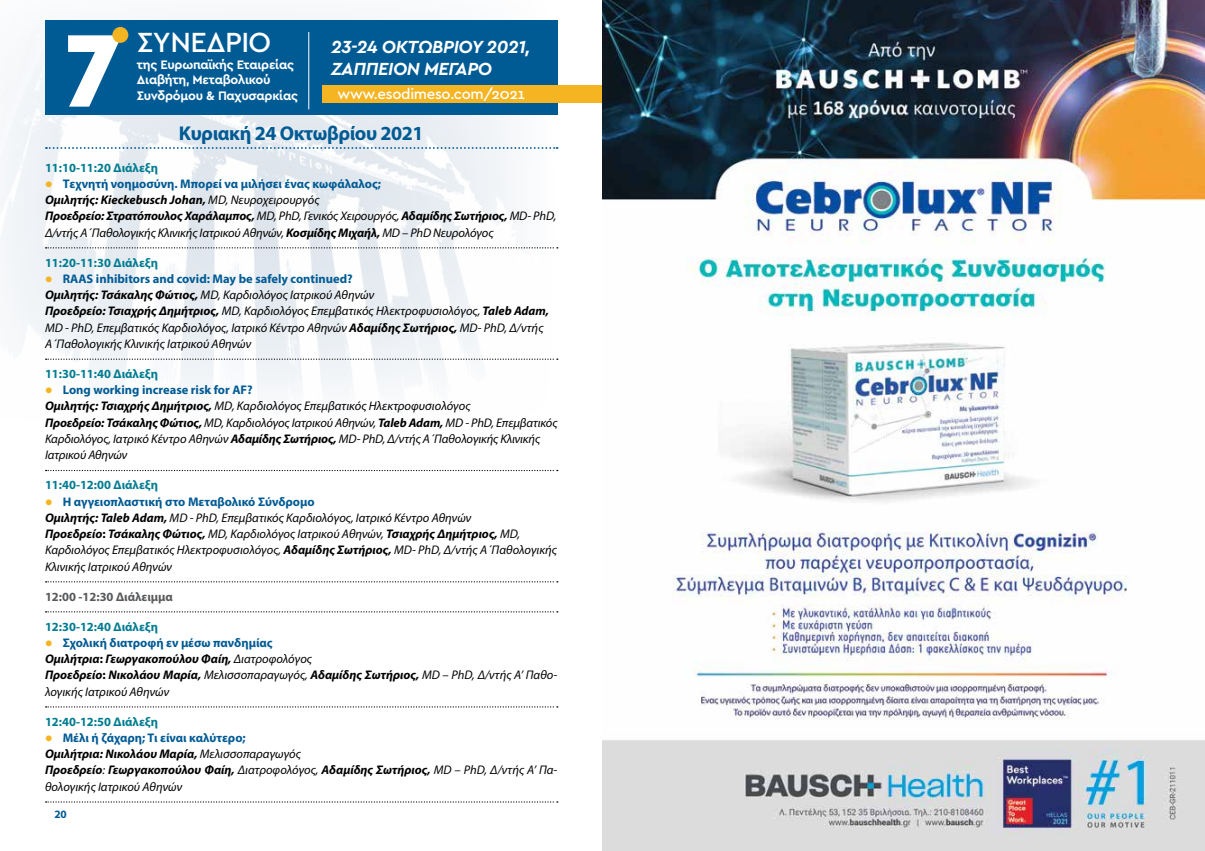
<style>
.page{position:relative;width:1205px;height:851px;background:#fff}
.page>*{position:absolute;margin:0;border:0;box-sizing:border-box;transform-origin:0 0}
.t1{font:900 107.75px "Cera GR";color:#fff}
.t2{font:500 29px "Cera GR";letter-spacing:-.02em;color:#fff}
.t3{font:700 20px "Myriad Pro";letter-spacing:-.02em;color:#005b94}
.t4{font:italic 700 18.38px "Cera GR";letter-spacing:-.02em;color:#fff}
.t5{font:500 15px "Cera GR";letter-spacing:-.02em;color:#fff}
.t6{font:700 12.88px/15.5px "Cera GR";letter-spacing:-.02em;color:#fff}
.t7{font:italic 12.5px/16.2px "Myriad Pro";color:#000}
.t8{font:700 12.5px "Myriad Pro";color:#007c91}
.t9{font:700 12.5px "Myriad Pro";color:#58595b}
.t10{font:700 11.25px "Myriad Pro";color:#005b94}
.s1{font-weight:700;font-style:normal;color:#005b94}
.s2{font-weight:700}
.s3{font-weight:700;font-style:normal}
</style>
<div class="page">
<img style="left:0;top:15px;width:557px;height:375px">
<div style="left:45px;top:20px;width:512px;height:94px;background:#005b94"></div>
<hr style="left:308px;top:32px;width:1px;height:77px;background:#fff">
<div style="left:112px;top:27px;width:16px;height:16px;background:#f5b422;border-radius:50%"></div>
<div style="left:322px;top:86px;width:280px;height:17px;background:#f5b422"></div>
<svg style="left:46px;top:247px;width:512px;height:1px"></svg>
<svg style="left:46px;top:358px;width:512px;height:2px"></svg>
<svg style="left:46px;top:470px;width:512px;height:1px"></svg>
<svg style="left:46px;top:581px;width:512px;height:1px"></svg>
<svg style="left:46px;top:611px;width:512px;height:1px"></svg>
<svg style="left:46px;top:706px;width:512px;height:1px"></svg>
<svg style="left:46px;top:801px;width:512px;height:1px"></svg>
<svg style="left:46px;top:147px;width:511px;height:2px"></svg>
<img style="left:602px;top:0;width:603px;height:850px">
<svg style="left:46px;top:181px;width:6px;height:6px"></svg>
<svg style="left:46px;top:276px;width:6px;height:6px"></svg>
<svg style="left:46px;top:387px;width:6px;height:3px"></svg>
<h1 class="t1" style="left:64px;top:-5px;width:60px">7</h1>
<h2 class="t2" style="left:137px;top:26px;width:136px">ΣΥΝΕΔΡΙΟ</h2>
<p class="t6" style="left:137px;top:57px;width:162px">της Ευρωπαϊκής Εταιρείας<br>Διαβήτη, Μεταβολικού<br>Συνδρόμου &amp; Παχυσαρκίας</p>
<h3 class="t4" style="left:331px;top:37px;width:201px">23-24 ΟΚΤΩΒΡΊΟΥ 2021,</h3>
<h3 class="t4" style="left:331px;top:59px;width:162px">ΖΑΠΠΕΙΟΝ ΜΕΓΑΡΟ</h3>
<p class="t5" style="left:337px;top:85px;width:189px">www.esodimeso.com/2021</p>
<h3 class="t3" style="left:179px;top:120px;width:246px">Κυριακή 24 Οκτωβρίου 2021</h3>
<p class="t8" style="left:45px;top:159px;width:115px">11:10-11:20 Διάλεξη</p>
<p class="t7" style="left:45px;top:175px;width:513px;text-indent:18px"><span class="s1">Τεχνητή νοημοσύνη. Μπορεί να μιλήσει ένας κωφάλαλος;<br></span><span class="s2">Ομιλητής: Kieckebusch Johan,</span> MD, Νευροχειρουργός<br><span class="s2">Προεδρείο: Στρατόπουλος Χαράλαμπος,</span> MD, PhD, Γενικός Χειρουργός, <span class="s2">Αδαμίδης Σωτήριος,</span> ΜD- PhD, Δ/ντής Α΄Παθολογικής Κλινικής Ιατρικού Αθηνών, <span class="s2">Κοσμίδης Μιχαήλ,</span> MD – PhD Νευρολόγος</p>
<p class="t8" style="left:45px;top:254px;width:115px">11:20-11:30 Διάλεξη</p>
<p class="t7" style="left:45px;top:270px;width:506px;text-indent:18px"><span class="s1">RAAS inhibitors and covid: May be safely continued?<br></span><span class="s2">Ομιλητής: Τσάκαλης Φώτιος,</span> MD, Καρδιολόγος Ιατρικού Αθηνών<br><span class="s2">Προεδρείο: Τσιαχρής Δημήτριος,</span> MD, Καρδιολόγος Επεμβατικός Ηλεκτροφυσιολόγος, <span class="s2">Taleb Adam, </span>MD - PhD, Επεμβατικός Καρδιολόγος, Ιατρικό Κέντρο Αθηνών <span class="s2">Αδαμίδης Σωτήριος,</span> ΜD- PhD, Δ/ντής Α΄Παθολογικής Κλινικής Ιατρικού Αθηνών</p>
<p class="t8" style="left:45px;top:365px;width:115px">11:30-11:40 Διάλεξη</p>
<p class="t7" style="left:45px;top:381px;width:514px;text-indent:18px"><span class="s1">Long working increase risk for AF?<br></span><span class="s2">Ομιλητής: Τσιαχρής Δημήτριος,</span> MD, Καρδιολόγος Επεμβατικός Ηλεκτροφυσιολόγος<br><span class="s2">Προεδρείο: Τσάκαλης Φώτιος,</span> MD, Καρδιολόγος Ιατρικού Αθηνών, <span class="s2">Taleb Adam,</span> MD - PhD, Επεμβατικός Καρδιολόγος, Ιατρικό Κέντρο Αθηνών <span class="s2">Αδαμίδης Σωτήριος,</span> ΜD- PhD, Δ/ντής Α΄Παθολογικής Κλινικής Ιατρικού Αθηνών</p>
<p class="t8" style="left:45px;top:477px;width:115px">11:40-12:00 Διάλεξη</p>
<p class="t7" style="left:45px;top:493px;width:513px;text-indent:18px"><span class="s1">Η αγγειοπλαστική στο Μεταβολικό Σύνδρομο<br></span><span class="s2">Ομιλητής: Taleb Adam,</span> MD - PhD, Επεμβατικός Καρδιολόγος, Ιατρικό Κέντρο Αθηνών<br><span class="s2">Προεδρείο</span><span class="s3">:</span> <span class="s2">Τσάκαλης Φώτιος,</span> MD, Καρδιολόγος Ιατρικού Αθηνών, <span class="s2">Τσιαχρής Δημήτριος,</span> MD, Καρδιολόγος Επεμβατικός Ηλεκτροφυσιολόγος, <span class="s2">Αδαμίδης Σωτήριος,</span> ΜD- PhD, Δ/ντής Α΄Παθολογικής Κλινικής Ιατρικού Αθηνών</p>
<p class="t9" style="left:45px;top:588px;width:129px">12:00 -12:30 Διάλειμμα</p>
<p class="t8" style="left:45px;top:618px;width:115px">12:30-12:40 Διάλεξη</p>
<p class="t7" style="left:45px;top:634px;width:514px;text-indent:18px"><span class="s1">Σχολική διατροφή εν μέσω πανδημίας<br></span><span class="s2">Ομιλήτρια</span><span class="s3">:</span> <span class="s2">Γεωργακοπούλου Φαίη,</span> Διατροφολόγος<br><span class="s2">Προεδρείο</span><span class="s3">:</span> <span class="s2">Νικολάου Μαρία,</span> Μελισσοπαραγωγός, <span class="s2">Αδαμίδης Σωτήριος,</span> MD – PhD, Δ/ντής Α’ Παθο&shy;λογικής Ιατρικού Αθηνών</p>
<p class="t8" style="left:45px;top:713px;width:115px">12:40-12:50 Διάλεξη</p>
<p class="t7" style="left:45px;top:729px;width:514px;text-indent:18px"><span class="s1">Μέλι ή ζάχαρη; Τι είναι καλύτερο;<br></span><span class="s2">Ομιλήτρια: Νικολάου Μαρία,</span> Μελισσοπαραγωγός<br><span class="s2">Προεδρείο</span>: <span class="s2">Γεωργακοπούλου Φαίη,</span> Διατροφολόγος, <span class="s2">Αδαμίδης Σωτήριος,</span> MD – PhD, Δ/ντής Α’ Πα&shy;θολογικής Ιατρικού Αθηνών</p>
<p class="t10" style="left:54px;top:806px;width:14px">20</p>
</div>
